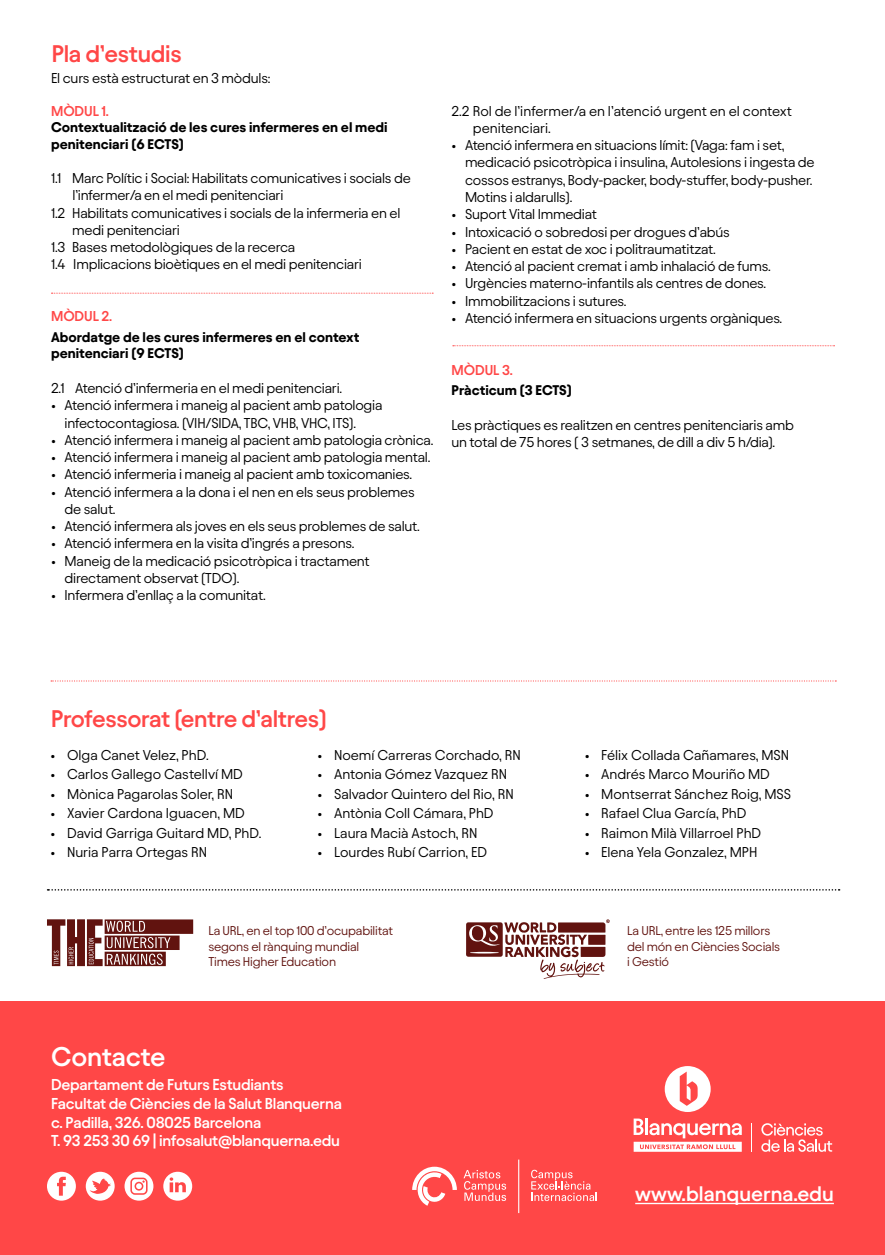
<style>
.page{position:relative;width:885px;height:1255px;background:#fff}
.page>*{position:absolute;margin:0;border:0;box-sizing:border-box;transform-origin:0 0}
.t1{font:600 27px "Avantt";letter-spacing:-.01em;color:#fff}
.t2{font:600 24px "Avantt";letter-spacing:-.015em;color:#ff4747}
.t3{font:600 21px "Avantt";color:#fff}
.t4{font:600 15.75px/18.8px "Avantt";letter-spacing:-.015em;color:#fff}
.t5{font:14.25px/17.2px "Avantt";letter-spacing:-.015em;color:#000}
.t6{font:700 14.25px/16.5px "Avantt";color:#000}
.t7{font:600 14.25px "Avantt";letter-spacing:-.005em;color:#ff4747}
.t8{font:12.75px/15.8px "Avantt";letter-spacing:-.015em;color:#61130f}
</style>
<div class="page">
<svg style="left:51px;top:680px;width:785px;height:1px"></svg>
<svg style="left:51px;top:293px;width:382px;height:1px"></svg>
<svg style="left:453px;top:345px;width:381px;height:1px"></svg>
<div style="left:0;top:1001px;width:884px;height:253px;background:#ff4747"></div>
<svg style="left:48px;top:889px;width:791px;height:1px"></svg>
<svg style="left:466px;top:919px;width:143px;height:59px"></svg>
<svg style="left:47px;top:919px;width:146px;height:47px"></svg>
<hr style="left:635px;top:1202px;width:198px;height:2px;background:#fff">
<svg style="left:124px;top:1171px;width:29px;height:29px"></svg>
<svg style="left:163px;top:1171px;width:29px;height:29px"></svg>
<svg style="left:47px;top:1171px;width:29px;height:29px"></svg>
<svg style="left:86px;top:1171px;width:29px;height:29px"></svg>
<svg style="left:531px;top:1169px;width:66px;height:31px"></svg>
<svg style="left:412px;top:1166px;width:45px;height:39px"></svg>
<svg style="left:463px;top:1170px;width:43px;height:30px"></svg>
<hr style="left:518px;top:1159px;width:1px;height:53px;background:#fff">
<svg style="left:664px;top:1066px;width:46px;height:45px"></svg>
<svg style="left:633px;top:1118px;width:108px;height:33px"></svg>
<svg style="left:761px;top:1123px;width:71px;height:28px"></svg>
<svg style="left:751px;top:1123px;width:1px;height:28px"></svg>
<h2 class="t2" style="left:52px;top:36px;width:131px">Pla d’estudis</h2>
<p class="t5" style="left:51px;top:69px;width:221px">El curs està estructurat en 3 mòduls:</p>
<p class="t7" style="left:51px;top:100px;width:59px">MÒDUL 1.</p>
<p class="t6" style="left:51px;top:118px;width:338px">Contextualització de les cures infermeres en el medi penitenciari (6 ECTS)</p>
<p class="t5" style="left:51px;top:169px;width:361px">1.1 Marc Polític i Social: Habilitats comunicatives i socials de</p>
<p class="t5" style="left:73px;top:186px;width:212px">l’infermer/a en el medi penitenciari</p>
<p class="t5" style="left:51px;top:203px;width:351px">1.2 Habilitats comunicatives i socials de la infermeria en el</p>
<p class="t5" style="left:72px;top:220px;width:109px">medi penitenciari</p>
<p class="t5" style="left:51px;top:238px;width:246px">1.3 Bases metodològiques de la recerca</p>
<p class="t5" style="left:51px;top:255px;width:312px">1.4 Implicacions bioètiques en el medi penitenciari</p>
<p class="t7" style="left:51px;top:306px;width:62px">MÒDUL 2.</p>
<p class="t6" style="left:51px;top:328px;width:310px">Abordatge de les cures infermeres en el context penitenciari (9 ECTS)</p>
<p class="t5" style="left:51px;top:378px;width:292px">2.1 Atenció d’infermeria en el medi penitenciari.</p>
<p class="t5" style="left:65px;top:396px;width:319px;text-indent:-13px">• Atenció infermera i maneig al pacient amb patologia infectocontagiosa. (VIH/SIDA, TBC, VHB, VHC, ITS).</p>
<p class="t5" style="left:51px;top:430px;width:384px">• Atenció infermera i maneig al pacient amb patologia crònica.</p>
<p class="t5" style="left:51px;top:447px;width:381px">• Atenció infermera i maneig al pacient amb patologia mental.</p>
<p class="t5" style="left:51px;top:465px;width:362px">• Atenció infermeria i maneig al pacient amb toxicomanies.</p>
<p class="t5" style="left:65px;top:482px;width:352px;text-indent:-13px">• Atenció infermera a la dona i el nen en els seus problemes de salut.</p>
<p class="t5" style="left:51px;top:516px;width:370px">• Atenció infermera als joves en els seus problemes de salut.</p>
<p class="t5" style="left:51px;top:534px;width:305px">• Atenció infermera en la visita d’ingrés a presons.</p>
<p class="t5" style="left:65px;top:551px;width:307px;text-indent:-13px">• Maneig de la medicació psicotròpica i tractament directament observat (TDO).</p>
<p class="t5" style="left:51px;top:586px;width:216px">• Infermera d’enllaç a la comunitat.</p>
<p class="t5" style="left:472px;top:101px;width:320px;text-indent:-21px">2.2 Rol de l’infermer/a en l’atenció urgent en el context penitenciari.</p>
<p class="t5" style="left:465px;top:136px;width:351px;text-indent:-13px">• Atenció infermera en situacions límit: (Vaga: fam i set, medicació psicotròpica i insulina, Autolesions i ingesta de cossos estranys, Body-packer, body-stuffer, body-pusher.<br>Motins i aldarulls).</p>
<p class="t5" style="left:451px;top:205px;width:147px">• Suport Vital Immediat</p>
<p class="t5" style="left:451px;top:222px;width:280px">• Intoxicació o sobredosi per drogues d’abús</p>
<p class="t5" style="left:451px;top:239px;width:266px">• Pacient en estat de xoc i politraumatitzat.</p>
<p class="t5" style="left:451px;top:257px;width:321px">• Atenció al pacient cremat i amb inhalació de fums.</p>
<p class="t5" style="left:451px;top:274px;width:316px">• Urgències materno-infantils als centres de dones.</p>
<p class="t5" style="left:451px;top:291px;width:176px">• Immobilitzacions i sutures.</p>
<p class="t5" style="left:451px;top:308px;width:332px">• Atenció infermera en situacions urgents orgàniques.</p>
<p class="t7" style="left:451px;top:359px;width:63px">MÒDUL 3.</p>
<p class="t6" style="left:451px;top:381px;width:122px">Pràcticum (3 ECTS)</p>
<p class="t5" style="left:451px;top:415px;width:344px">Les pràctiques es realitzen en centres penitenciaris amb un total de 75 hores ( 3 setmanes, de dill a div 5 h/dia).</p>
<h2 class="t2" style="left:51px;top:701px;width:277px">Professorat (entre d’altres)</h2>
<p class="t5" style="left:50px;top:745px;width:160px">• Olga Canet Velez, PhD.</p>
<p class="t5" style="left:50px;top:765px;width:194px">• Carlos Gallego Castellví MD</p>
<p class="t5" style="left:50px;top:784px;width:184px">• Mònica Pagarolas Soler, RN</p>
<p class="t5" style="left:50px;top:804px;width:196px">• Xavier Cardona Iguacen, MD</p>
<p class="t5" style="left:50px;top:823px;width:212px">• David Garriga Guitard MD, PhD.</p>
<p class="t5" style="left:50px;top:843px;width:158px">• Nuria Parra Ortegas RN</p>
<p class="t5" style="left:317px;top:745px;width:205px">• Noemí Carreras Corchado, RN</p>
<p class="t5" style="left:317px;top:765px;width:191px">• Antonia Gómez Vazquez RN</p>
<p class="t5" style="left:317px;top:784px;width:197px">• Salvador Quintero del Rio, RN</p>
<p class="t5" style="left:317px;top:804px;width:177px">• Antònia Coll Cámara, PhD</p>
<p class="t5" style="left:317px;top:823px;width:161px">• Laura Macià Astoch, RN</p>
<p class="t5" style="left:317px;top:843px;width:171px">• Lourdes Rubí Carrion, ED</p>
<h1 class="t1" style="left:51px;top:1037px;width:116px">Contacte</h1>
<p class="t8" style="left:208px;top:921px;width:186px">La URL, en el top 100 d’ocupabilitat segons el rànquing mundial<br>Times Higher Education</p>
<p class="t4" style="left:51px;top:1074px;width:292px">Departament de Futurs Estudiants Facultat de Ciències de la Salut Blanquerna c. Padilla, 326. 08025 Barcelona<br>T. 93 253 30 69 | infosalut@blanquerna.edu</p>
<p class="t5" style="left:584px;top:745px;width:206px">• Félix Collada Cañamares, MSN</p>
<p class="t5" style="left:584px;top:765px;width:187px">• Andrés Marco Mouriño MD</p>
<p class="t5" style="left:584px;top:784px;width:208px">• Montserrat Sánchez Roig, MSS</p>
<p class="t5" style="left:584px;top:804px;width:163px">• Rafael Clua García, PhD</p>
<p class="t5" style="left:584px;top:823px;width:178px">• Raimon Milà Villarroel PhD</p>
<p class="t5" style="left:584px;top:843px;width:174px">• Elena Yela Gonzalez, MPH</p>
<p class="t8" style="left:627px;top:921px;width:154px">La URL, entre les 125 millors del món en Ciències Socials i Gestió</p>
<h3 class="t3" style="left:635px;top:1178px;width:200px">www.blanquerna.edu</h3>
</div>
